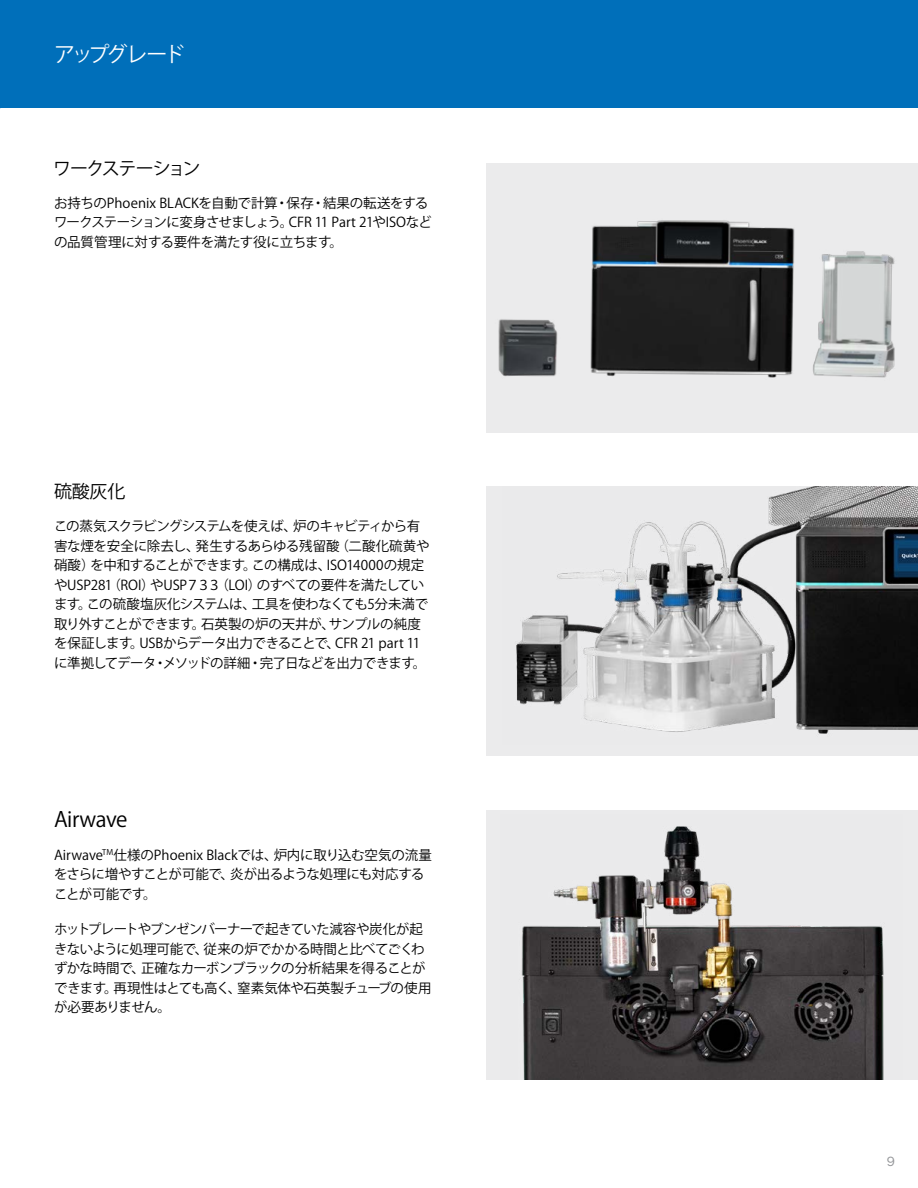
<style>
.page{position:relative;width:918px;height:1188px;background:#fff}
.page>*{position:absolute;margin:0;border:0;box-sizing:border-box;transform-origin:0 0}
.Page_Header__blue_ba{font:21px "Koz Go Pro";letter-spacing:-.14em;color:#fff}
.Subject_Subhead{font:21px "Koz Go Pro";letter-spacing:-.025em;color:#000}
.Subject_Subhead-2{font:18px "Koz Go Pro";letter-spacing:-.06em;color:#000}
.Paragraph_Copy{font:13.5px/19.5px "Koz Go Pro";letter-spacing:-.025em;color:#000}
.t1{font:13.5px "ITC Franklin Gothic Std";color:#939598}
</style>
<div class="page">
<div style="left:0;top:0;width:918px;height:108px;background:#006fba"></div>
<div style="left:486px;top:810px;width:432px;height:270px;background:#ebebec"></div>
<img style="left:521px;top:826px;width:363px;height:254px">
<img style="left:486px;top:163px;width:432px;height:270px">
<div style="left:486px;top:486px;width:432px;height:270px;background:#ebebec"></div>
<img style="left:516px;top:486px;width:402px;height:248px">
<p class="Page_Header__blue_ba" style="left:54px;top:41px;width:132px">アップグレード</p>
<p class="Subject_Subhead-2" style="left:53px;top:157px;width:149px">ワークステーション</p>
<p class="Paragraph_Copy" style="left:54px;top:194px;width:379px">お持ちのPhoenix BLACKを自動で計算・保存・結果の転送をするワークステーションに変身させましょう。CFR 11 Part 21やISOなどの品質管理に対する要件を満たす役に立ちます。</p>
<p class="Subject_Subhead-2" style="left:54px;top:480px;width:73px">硫酸灰化</p>
<p class="Paragraph_Copy" style="left:54px;top:517px;width:377px">この蒸気スクラビングシステムを使えば、炉のキャビティから有害な煙を安全に除去し、発生するあらゆる残留酸（二酸化硫黄や硝酸）を中和することができます。この構成は、ISO14000の規定やUSP281（ROI）やUSP７３３（LOI）のすべての要件を満たしています。この硫酸塩灰化システムは、工具を使わなくても5分未満で取り外すことができます。石英製の炉の天井が、サンプルの純度を保証します。USBからデータ出力できることで、CFR 21 part 11に準拠してデータ・メソッドの詳細・完了日などを出力できます。</p>
<p class="Subject_Subhead" style="left:54px;top:806px;width:75px">Airwave</p>
<p class="Paragraph_Copy" style="left:54px;top:845px;width:379px">Airwave<sup>TM</sup>仕様のPhoenix Blackでは、炉内に取り込む空気の流量をさらに増やすことが可能で、炎が出るような処理にも対応することが可能です。</p>
<p class="Paragraph_Copy" style="left:54px;top:920px;width:379px">ホットプレートやブンゼンバーナーで起きていた減容や炭化が起きないように処理可能で、従来の炉でかかる時間と比べてごくわずかな時間で、正確なカーボンブラックの分析結果を得ることができます。再現性はとても高く、窒素気体や石英製チューブの使用が必要ありません。</p>
<p class="t1" style="left:887px;top:1153px;width:10px">9</p>
</div>
